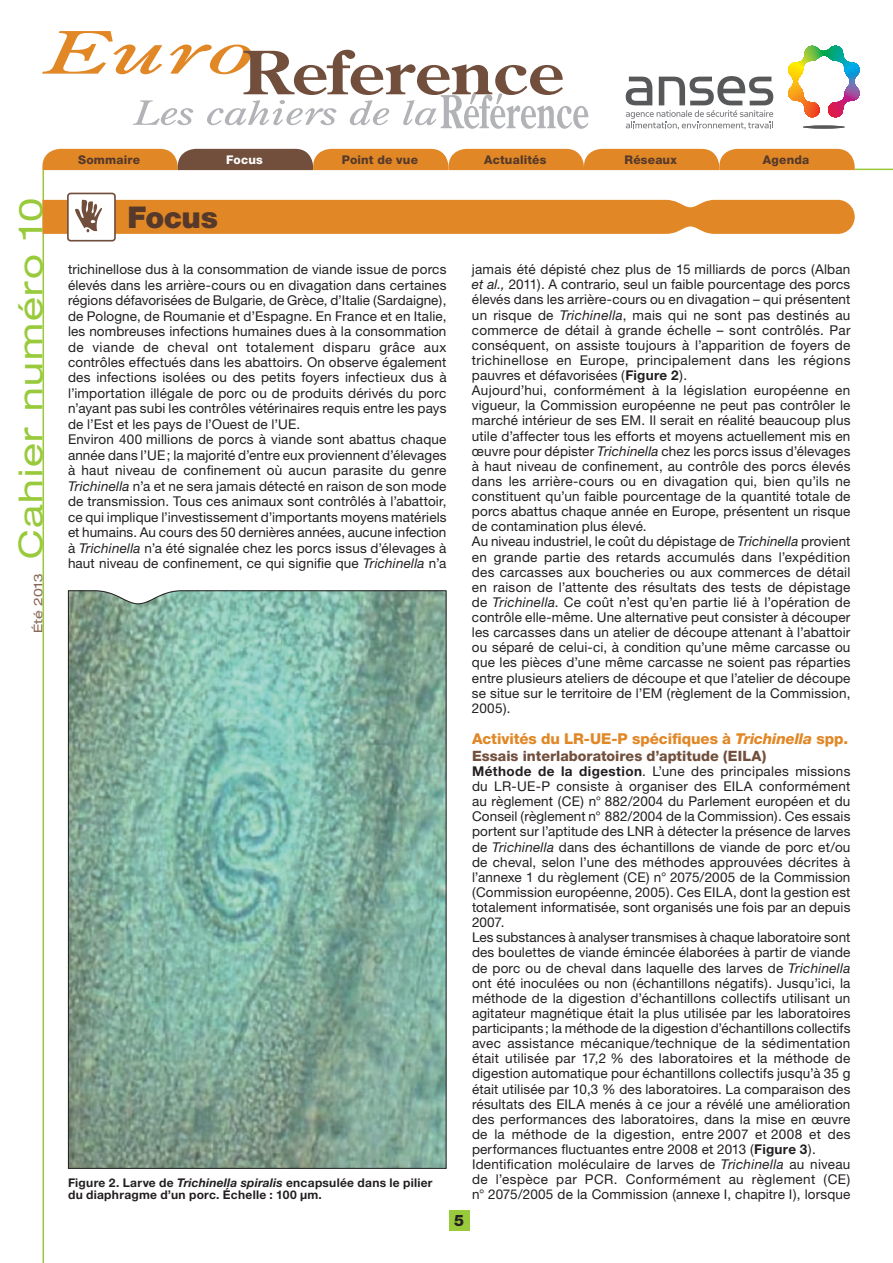
<style>
.page{position:relative;width:893px;height:1263px;background:#fff}
.page>*{position:absolute;margin:0;border:0;box-sizing:border-box;transform-origin:0 0}
.t1{font:expanded 33px "Helvetica Neue";letter-spacing:.05em;color:#99ca3b;scale:1.1 1}
.t2{font:900 30px "Helvetica Neue";letter-spacing:-.02em;color:#56392b}
.t3{font:800 15.75px "Helvetica Neue";color:#231f20}
.t4{font:800 15px "Helvetica Neue";letter-spacing:-.005em;color:#e18725}
.t5{font:800 14.25px "Helvetica Neue";color:#714f3c}
.t6{font:13.5px/15.1px "Helvetica Neue";letter-spacing:.01em;color:#231f20}
.t7{font:700 12px/12px "Helvetica Neue";letter-spacing:.025em;color:#231f20}
.t8{font:800 12px "Helvetica Neue";letter-spacing:.02em;color:#56392b}
.t9{font:expanded 12px "Helvetica Neue";color:#856756;scale:1.1 1}
.t10{font:800 12px "Helvetica Neue";letter-spacing:.015em;color:#fff}
.s1{font-style:italic}
.s2{font-weight:700}
</style>
<div class="page">
<svg style="left:42px;top:31px;width:546px;height:98px"></svg>
<svg style="left:788px;top:45px;width:72px;height:73px"></svg>
<hr style="left:822px;top:82px;width:3px;height:36px;background:#ee1d23">
<svg style="left:803px;top:125px;width:42px;height:4px"></svg>
<svg style="left:626px;top:76px;width:147px;height:54px"></svg>
<div style="left:449px;top:1210px;width:20px;height:21px;background:#99ca3b"></div>
<hr style="left:855px;top:169px;width:38px;height:1px;background:#99ca3b">
<svg style="left:42px;top:149px;width:813px;height:21px;background:#d08332"></svg>
<svg style="left:68px;top:590px;width:379px;height:579px;background:#80ad9c"></svg>
<hr style="left:43px;top:170px;width:1px;height:1093px;background:#99ca3b">
<div style="left:67px;top:193px;width:49px;height:49px;border:2px solid #714f3c;border-radius:3px"></div>
<svg style="left:43px;top:199px;width:812px;height:35px;background:#e19037"></svg>
<p class="t8" style="left:78px;top:153px;width:64px">Sommaire</p>
<p class="t10" style="left:226px;top:153px;width:38px">Focus</p>
<p class="t8" style="left:342px;top:153px;width:78px">Point de vue</p>
<p class="t8" style="left:484px;top:153px;width:64px">Actualités</p>
<p class="t8" style="left:624px;top:153px;width:54px">Réseaux</p>
<p class="t8" style="left:763px;top:153px;width:48px">Agenda</p>
<h1 class="t1" style="left:11px;top:559px;width:330px;rotate:-90deg">Cahier numéro 10</h1>
<h2 class="t2" style="left:128px;top:199px;width:92px">Focus</h2>
<p class="t6" style="left:68px;top:262px;width:380px">trichinellose dus à la consommation de viande issue de porcs élevés dans les arrière-cours ou en divagation dans certaines régions défavorisées de Bulgarie, de Grèce, d’Italie (Sardaigne), de Pologne, de Roumanie et d’Espagne. En France et en Italie, les nombreuses infections humaines dues à la consommation de viande de cheval ont totalement disparu grâce aux contrôles effectués dans les abattoirs. On observe également des infections isolées ou des petits foyers infectieux dus à l’importation illégale de porc ou de produits dérivés du porc n’ayant pas subi les contrôles vétérinaires requis entre les pays de l’Est et les pays de l’Ouest de l’UE.<br>Environ 400 millions de porcs à viande sont abattus chaque année dans l’UE; la majorité d’entre eux proviennent d’élevages à haut niveau de confinement où aucun parasite du genre <span class="s1">Trichinella</span> n’a et ne sera jamais détecté en raison de son mode de transmission. Tous ces animaux sont contrôlés à l’abattoir, ce qui implique l’investissement d’importants moyens matériels et humains. Au cours des 50 dernières années, aucune infection à <span class="s1">Trichinella</span> n’a été signalée chez les porcs issus d’élevages à haut niveau de confinement, ce qui signifie que <span class="s1">Trichinella</span> n’a</p>
<p class="t6" style="left:472px;top:262px;width:380px">jamais été dépisté chez plus de 15 milliards de porcs (Alban <span class="s1">et al.,</span> 2011). A contrario, seul un faible pourcentage des porcs élevés dans les arrière-cours ou en divagation – qui présentent un risque de <span class="s1">Trichinella</span>, mais qui ne sont pas destinés au commerce de détail à grande échelle – sont contrôlés. Par conséquent, on assiste toujours à l’apparition de foyers de trichinellose en Europe, principalement dans les régions pauvres et défavorisées (<span class="s2">Figure 2</span>).<br>Aujourd’hui, conformément à la législation européenne en vigueur, la Commission européenne ne peut pas contrôler le marché intérieur de ses EM. Il serait en réalité beaucoup plus utile d’affecter tous les efforts et moyens actuellement mis en œuvre pour dépister <span class="s1">Trichinella</span> chez les porcs issus d’élevages à haut niveau de confinement, au contrôle des porcs élevés dans les arrière-cours ou en divagation qui, bien qu’ils ne constituent qu’un faible pourcentage de la quantité totale de porcs abattus chaque année en Europe, présentent un risque de contamination plus élevé.<br>Au niveau industriel, le coût du dépistage de <span class="s1">Trichinella</span> provient en grande partie des retards accumulés dans l’expédition des carcasses aux boucheries ou aux commerces de détail en raison de l’attente des résultats des tests de dépistage de <span class="s1">Trichinella</span>. Ce coût n’est qu’en partie lié à l’opération de contrôle elle-même. Une alternative peut consister à découper les carcasses dans un atelier de découpe attenant à l’abattoir ou séparé de celui-ci, à condition qu’une même carcasse ou que les pièces d’une même carcasse ne soient pas réparties entre plusieurs ateliers de découpe et que l’atelier de découpe se situe sur le territoire de l’EM (règlement de la Commission, 2005).</p>
<p class="t4" style="left:472px;top:729px;width:378px">Activités du LR-UE-P spécifiques à <span class="s1">Trichinella</span> spp.</p>
<p class="t5" style="left:472px;top:747px;width:296px">Essais interlaboratoires d’aptitude (EILA)</p>
<p class="t6" style="left:472px;top:763px;width:380px"><span class="s2">Méthode de la digestion</span>. L’une des principales missions du LR-UE-P consiste à organiser des EILA conformément au règlement (CE) n° 882/2004 du Parlement européen et du Conseil (règlement n° 882/2004 de la Commission). Ces essais portent sur l’aptitude des LNR à détecter la présence de larves de <span class="s1">Trichinella</span> dans des échantillons de viande de porc et/ou de cheval, selon l’une des méthodes approuvées décrites à l’annexe 1 du règlement (CE) n° 2075/2005 de la Commission (Commission européenne, 2005). Ces EILA, dont la gestion est totalement informatisée, sont organisés une fois par an depuis 2007.<br>Les substances à analyser transmises à chaque laboratoire sont des boulettes de viande émincée élaborées à partir de viande de porc ou de cheval dans laquelle des larves de <span class="s1">Trichinella </span>ont été inoculées ou non (échantillons négatifs). Jusqu’ici, la méthode de la digestion d’échantillons collectifs utilisant un agitateur magnétique était la plus utilisée par les laboratoires participants; la méthode de la digestion d’échantillons collectifs avec assistance mécanique/technique de la sédimentation était utilisée par 17,2 % des laboratoires et la méthode de digestion automatique pour échantillons collectifs jusqu’à 35 g était utilisée par 10,3 % des laboratoires. La comparaison des résultats des EILA menés à ce jour a révélé une amélioration des performances des laboratoires, dans la mise en œuvre de la méthode de la digestion, entre 2007 et 2008 et des performances fluctuantes entre 2008 et 2013 (<span class="s2">Figure 3</span>).<br>Identification moléculaire de larves de <span class="s1">Trichinella</span> au niveau de l’espèce par PCR. Conformément au règlement (CE) n° 2075/2005 de la Commission (annexe I, chapitre I), lorsque</p>
<p class="t9" style="left:31px;top:633px;width:56px;rotate:-90deg">Été 2013</p>
<p class="t7" style="left:68px;top:1176px;width:366px">Figure 2. Larve de <span class="s1">Trichinella spiralis</span> encapsulée dans le pilier du diaphragme d’un porc. Échelle : 100 µm.</p>
<p class="t3" style="left:454px;top:1211px;width:11px">5</p>
</div>
